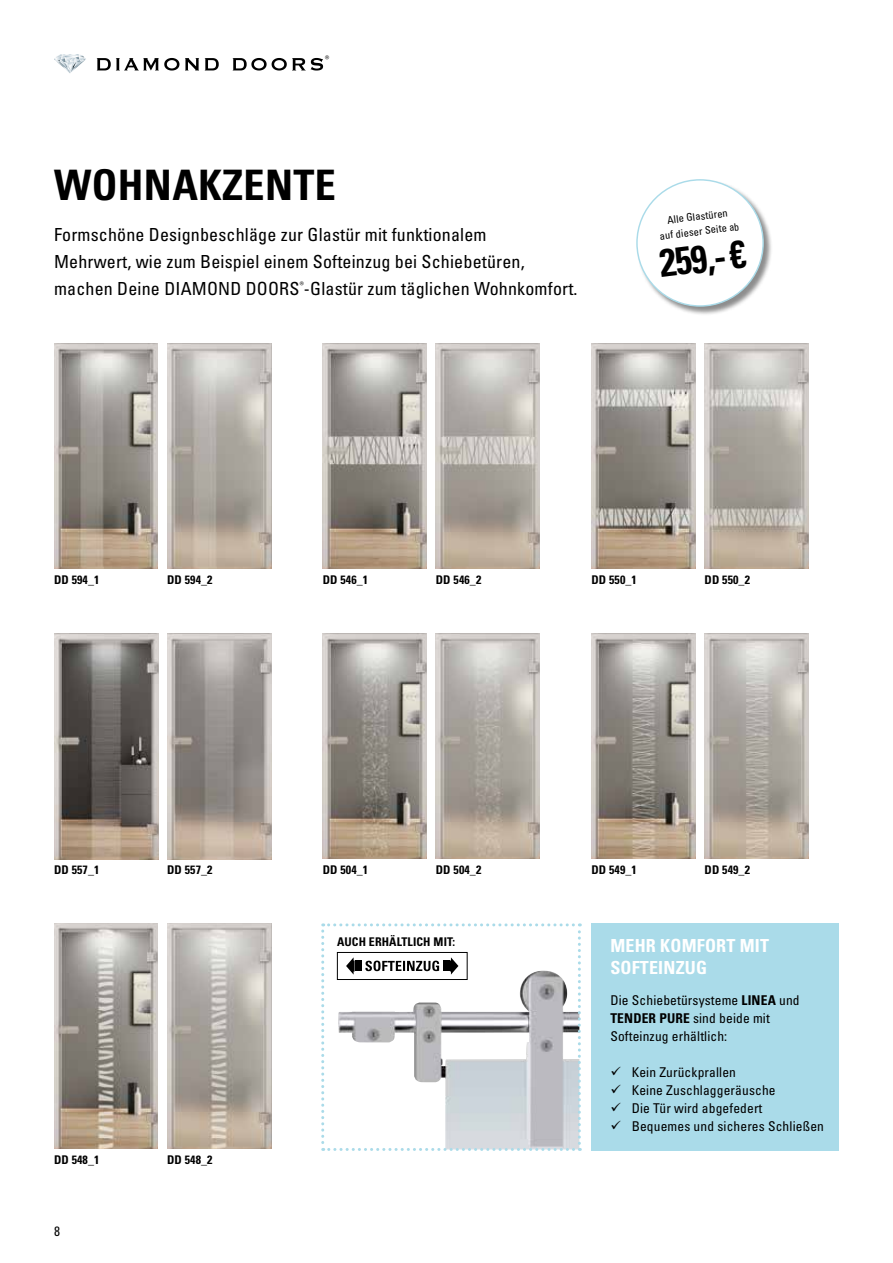
<style>
.page{position:relative;width:893px;height:1263px;background:#fff}
.page>*{position:absolute;margin:0;border:0;box-sizing:border-box;transform-origin:0 0}
.t1{font:700 condensed 42px "Univers LT Pro";letter-spacing:.01em;color:#000}
.t2{font:700 condensed 39px "Univers LT Pro";color:#000;scale:.95 1}
.t3{font:condensed 18px/27px "Univers LT Pro";letter-spacing:.01em;color:#000}
.t4{font:700 condensed 18px/22.5px "Univers LT Pro";letter-spacing:.01em;color:#fff}
.t5{font:condensed 13.5px/18px "Univers LT Pro";letter-spacing:.01em;color:#000}
.t6{font:700 condensed 12px "Univers LT Pro";letter-spacing:.01em;color:#000}
.t7{font:condensed 10.5px/15px "Univers LT Pro";color:#000;text-align:center}
.s1{font-weight:700}
</style>
<div class="page">
<svg style="left:97px;top:58px;width:226px;height:13px"></svg>
<svg style="left:54px;top:54px;width:32px;height:19px"></svg>
<img style="left:54px;top:634px;width:104px;height:226px">
<img style="left:167px;top:634px;width:105px;height:226px">
<img style="left:323px;top:634px;width:104px;height:225px">
<img style="left:436px;top:634px;width:104px;height:225px">
<img style="left:591px;top:634px;width:104px;height:225px">
<img style="left:705px;top:634px;width:104px;height:225px">
<img style="left:591px;top:344px;width:104px;height:225px">
<img style="left:705px;top:344px;width:104px;height:225px">
<img style="left:54px;top:344px;width:104px;height:225px">
<img style="left:167px;top:344px;width:104px;height:225px">
<img style="left:323px;top:344px;width:104px;height:225px">
<img style="left:436px;top:344px;width:104px;height:225px">
<img style="left:54px;top:923px;width:104px;height:225px">
<img style="left:167px;top:923px;width:104px;height:225px">
<div style="left:591px;top:923px;width:248px;height:228px;background:#aadbe9"></div>
<svg style="left:321px;top:923px;width:260px;height:228px"></svg>
<div style="left:636px;top:179px;width:137px;height:137px;background:#000;opacity:.45"></div>
<div style="left:637px;top:180px;width:126px;height:126px;background:#fff;border-radius:50%"></div>
<p class="t7" style="left:325px;top:51px;width:6px">®</p>
<h1 class="t1" style="left:54px;top:160px;width:283px">WOHNAKZENTE</h1>
<p class="t3" style="left:54px;top:221px;width:525px">Formschöne Designbeschläge zur Glastür mit funktionalem<br>Mehrwert, wie zum Beispiel einem Softeinzug bei Schiebetüren, machen Deine DIAMOND DOORS<sup>®</sup>-Glastür zum täglichen Wohnkomfort.</p>
<p class="t7" style="left:657px;top:213px;width:81px;rotate:-7deg">Alle Glastüren<br>auf dieser Seite ab</p>
<h2 class="t2" style="left:657px;top:240px;width:93px;rotate:-7deg">259,-€</h2>
<p class="t6" style="left:54px;top:573px;width:47px">DD 594_1</p>
<p class="t6" style="left:167px;top:573px;width:47px">DD 594_2</p>
<p class="t6" style="left:323px;top:573px;width:47px">DD 546_1</p>
<p class="t6" style="left:436px;top:573px;width:47px">DD 546_2</p>
<p class="t6" style="left:591px;top:573px;width:47px">DD 550_1</p>
<p class="t6" style="left:705px;top:573px;width:47px">DD 550_2</p>
<p class="t6" style="left:54px;top:863px;width:47px">DD 557_1</p>
<p class="t6" style="left:167px;top:863px;width:47px">DD 557_2</p>
<p class="t6" style="left:323px;top:863px;width:47px">DD 504_1</p>
<p class="t6" style="left:436px;top:863px;width:47px">DD 504_2</p>
<p class="t6" style="left:591px;top:863px;width:47px">DD 549_1</p>
<p class="t6" style="left:705px;top:863px;width:47px">DD 549_2</p>
<p class="t6" style="left:54px;top:1152px;width:47px">DD 548_1</p>
<p class="t6" style="left:167px;top:1152px;width:47px">DD 548_2</p>
<p class="t5" style="left:54px;top:1222px;width:7px">8</p>
<p class="t6" style="left:337px;top:935px;width:120px">AUCH ERHÄLTLICH MIT:</p>
<p class="t4" style="left:610px;top:934px;width:160px">MEHR KOMFORT MIT<br>SOFTEINZUG</p>
<p class="t5" style="left:610px;top:991px;width:191px">Die Schiebetürsysteme <span class="s1">LINEA</span> und<br><span class="s1">TENDER PURE</span> sind beide mit<br>Softeinzug erhältlich:</p>
<p class="t5" style="left:632px;top:1063px;width:194px">Kein Zurückprallen<br>Keine Zuschlaggeräusche<br>Die Tür wird abgefedert<br>Bequemes und sicheres Schließen</p>
</div>
